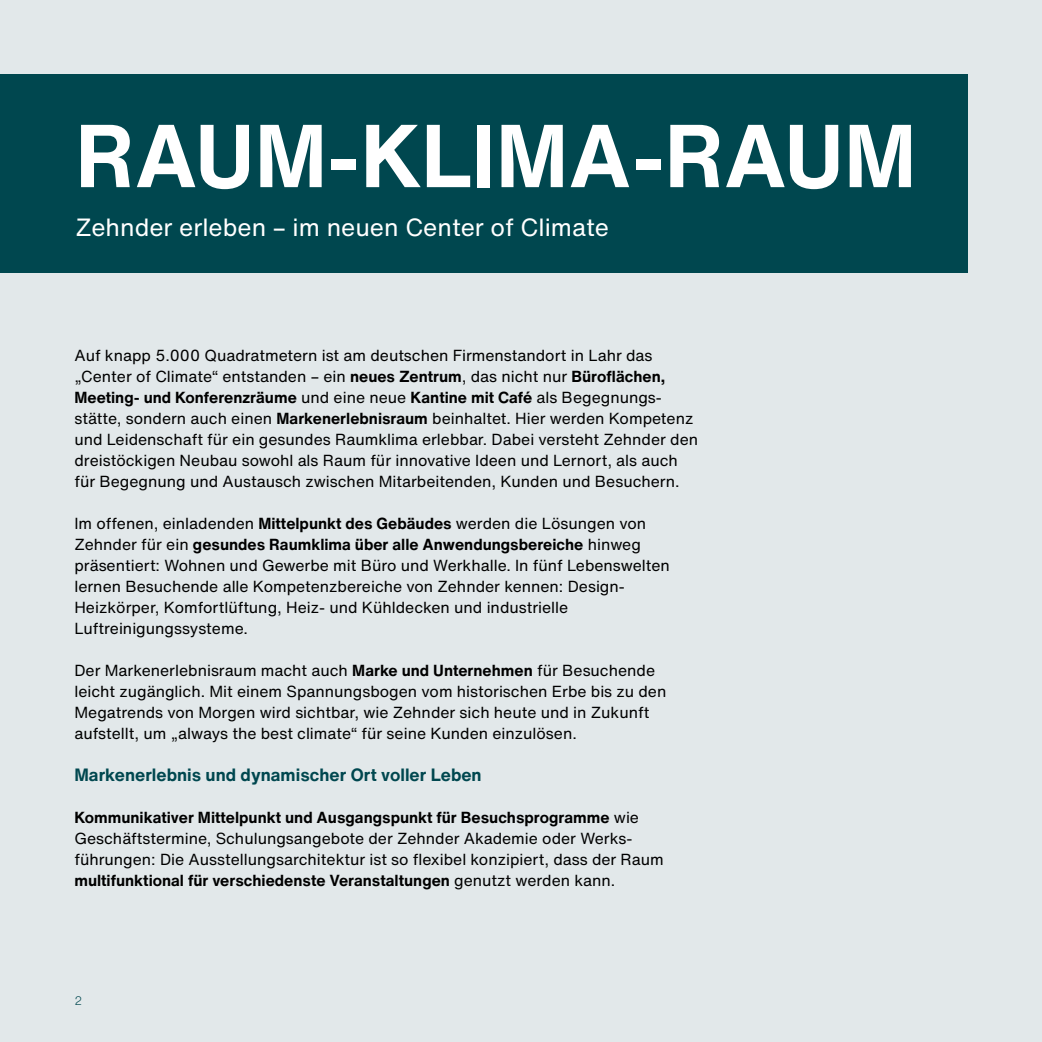
<style>
.page{position:relative;width:1042px;height:1042px;background:#e2e8ea}
.page>*{position:absolute;margin:0;border:0;box-sizing:border-box;transform-origin:0 0}
.t1{font:700 87.5px "Helvetica Now Text";color:#fff}
.t2{font:24.5px "Helvetica Now Text";color:#fff}
.t3{font:700 17.5px "Helvetica Now Text";color:#00474f}
.t4{font:15.75px/21px "Helvetica Now Text";color:#000}
.t5{font:300 12.25px "Helvetica Now Text";color:#00474f}
.s1{font-weight:700}
</style>
<div class="page">
<div style="left:0;top:74px;width:967px;height:199px;background:#00474f"></div>
<h1 class="t1" style="left:75px;top:97px;width:843px">RAUM-KLIMA-RAUM</h1>
<h2 class="t2" style="left:75px;top:211px;width:535px">Zehnder erleben – im neuen Center of Climate</h2>
<p class="t4" style="left:74px;top:345px;width:625px">Auf knapp 5.000 Quadratmetern ist am deutschen Firmenstandort in Lahr das „Center of Climate“ entstanden – ein <span class="s1">neues Zentrum</span>, das nicht nur <span class="s1">Büroflächen, Meeting- und Konferenzräume</span> und eine neue <span class="s1">Kantine mit Café</span> als Begegnungs&shy;stätte, sondern auch einen <span class="s1">Markenerlebnisraum</span> beinhaltet. Hier werden Kompetenz und Leidenschaft für ein gesundes Raumklima erlebbar. Dabei versteht Zehnder den dreistöckigen Neubau sowohl als Raum für innovative Ideen und Lernort, als auch für Begegnung und Austausch zwischen Mitarbeitenden, Kunden und Besuchern.</p>
<p class="t4" style="left:74px;top:513px;width:597px">Im offenen, einladenden <span class="s1">Mittelpunkt des Gebäudes</span> werden die Lösungen von Zehnder für ein <span class="s1">gesundes Raumklima über alle Anwendungsbereiche</span> hinweg präsentiert: Wohnen und Gewerbe mit Büro und Werkhalle. In fünf Lebenswelten lernen Besuchende alle Kompetenzbereiche von Zehnder kennen: Design-Heizkörper, Komfortlüftung, Heiz- und Kühldecken und industrielle Luftreinigungssysteme.</p>
<p class="t4" style="left:74px;top:660px;width:593px">Der Markenerlebnisraum macht auch <span class="s1">Marke und Unternehmen</span> für Besuchende leicht zugänglich. Mit einem Spannungsbogen vom historischen Erbe bis zu den Megatrends von Morgen wird sichtbar, wie Zehnder sich heute und in Zukunft aufstellt, um „always the best climate“ für seine Kunden einzulösen.</p>
<p class="t3" style="left:74px;top:763px;width:409px">Markenerlebnis und dynamischer Ort voller Leben</p>
<p class="t4" style="left:74px;top:807px;width:591px"><span class="s1">Kommunikativer Mittelpunkt und Ausgangspunkt für Besuchsprogramme</span> wie Geschäftstermine, Schulungsangebote der Zehnder Akademie oder Werks&shy;führungen: Die Ausstellungsarchitektur ist so flexibel konzipiert, dass der Raum <span class="s1">multifunktional für verschiedenste Veranstaltungen</span> genutzt werden kann.</p>
<p class="t5" style="left:74px;top:992px;width:9px">2</p>
</div>
